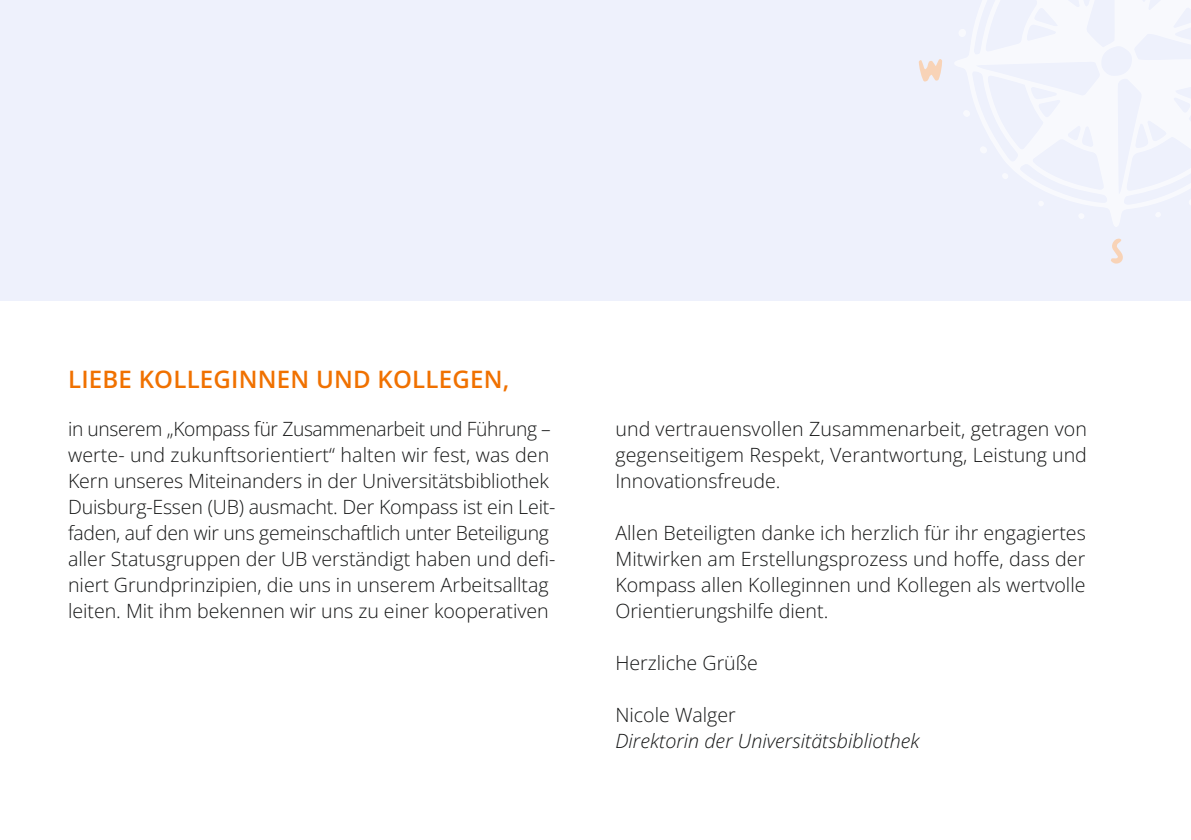
<style>
.page{position:relative;width:1191px;height:840px;background:#fff}
.page>*{position:absolute;margin:0;border:0;box-sizing:border-box;transform-origin:0 0}
.t1{font:600 24px "Open Sans";letter-spacing:.01em;color:#f07100}
.t2{font:300 19.6px/26px "Open Sans";color:#151616;text-align:justify}
.t3{font:italic 300 19.6px "Open Sans";color:#151616}
</style>
<div class="page">
<div style="left:0;top:0;width:1191px;height:300px;background:#eef1fc"></div>
<svg style="left:918px;top:59px;width:24px;height:22px"></svg>
<svg style="left:1111px;top:238px;width:12px;height:25px"></svg>
<div style="left:979px;top:146px;width:8px;height:7px;background:#f8f9fd;border-radius:50%"></div>
<p class="t1" style="left:68px;top:362px;width:443px">LIEBE KOLLEGINNEN UND KOLLEGEN,</p>
<p class="t2" style="left:68px;top:415px;width:489px;text-align:left">in unserem „Kompass für Zusammenarbeit und Führung – werte- und zukunftsorientiert“ halten wir fest, was den Kern unseres Miteinanders in der Universitätsbibliothek Duisburg-Essen (UB) ausmacht. Der Kompass ist ein Leit&shy;faden, auf den wir uns gemeinschaftlich unter Beteiligung aller Statusgruppen der UB verständigt haben und defi&shy;niert Grundprinzipien, die uns in unserem Arbeitsalltag leiten. Mit ihm bekennen wir uns zu einer kooperativen</p>
<p class="t2" style="left:615px;top:415px;width:473px">und vertrauensvollen Zusammenarbeit, getragen von gegenseitigem Respekt, Verantwortung, Leistung und Innovationsfreude.</p>
<p class="t2" style="left:615px;top:519px;width:472px">Allen Beteiligten danke ich herzlich für ihr engagiertes Mitwirken am Erstellungsprozess und hoffe, dass der Kompass allen Kolleginnen und Kollegen als wertvolle Orientierungshilfe dient.</p>
<p class="t2" style="left:615px;top:649px;width:144px">Herzliche Grüße</p>
<p class="t2" style="left:615px;top:701px;width:122px">Nicole Walger</p>
<p class="t3" style="left:615px;top:727px;width:306px">Direktorin der Universitätsbibliothek</p>
</div>
